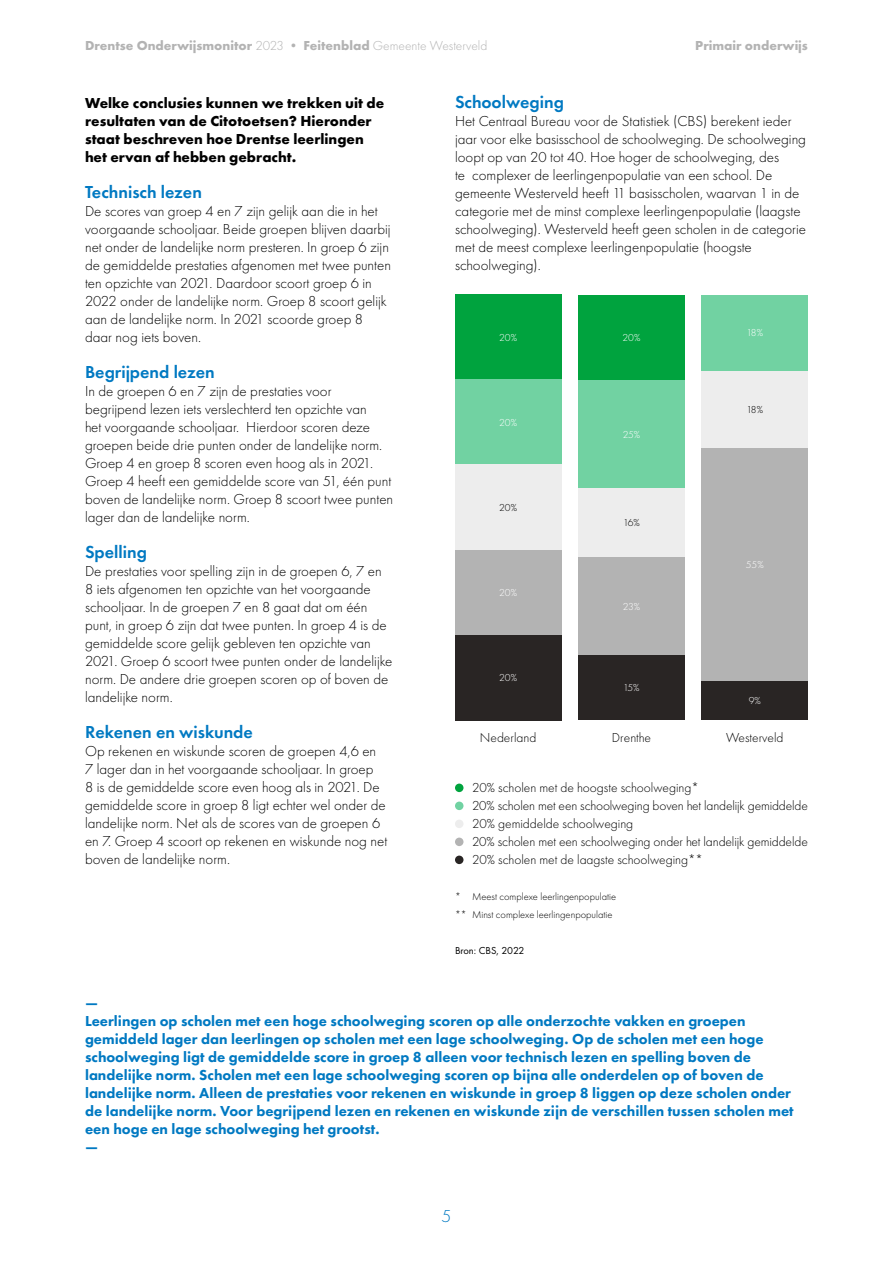
<style>
.page{position:relative;width:893px;height:1263px;background:#fff}
.page>*{position:absolute;margin:0;border:0;box-sizing:border-box;transform-origin:0 0}
.t1{font:600 18px "Futura PT";color:#0079c2}
.t2{font:300 18px "Futura PT";color:#0079c2}
.t3{font:300 15px/18px "Futura PT";color:#000}
.t4{font:800 15px/18px "Futura PT";color:#0079c2}
.t5{font:700 15px/18px "Futura PT";color:#000}
.t6{font:300 13.5px/18px "Futura PT";letter-spacing:-.005em;color:#000}
.t7{font:700 13.5px "Futura PT";color:#b3b3b3}
.t8{font:300 10.5px/18px "Futura PT";color:#000}
.t9{font:300 10.5px "Futura PT";color:#fff}
.t10{font:10.5px "Futura PT";color:#000}
.s1{font-weight:300}
</style>
<div class="page">
<div style="left:455px;top:783px;width:8px;height:9px;background:#00a33e;border-radius:50%"></div>
<div style="left:455px;top:801px;width:8px;height:9px;background:#71d2a2;border-radius:50%"></div>
<div style="left:455px;top:819px;width:8px;height:9px;background:#ededed;border-radius:50%"></div>
<div style="left:455px;top:855px;width:8px;height:9px;background:#292524;border-radius:50%"></div>
<div style="left:455px;top:837px;width:8px;height:9px;background:#b3b3b3;border-radius:50%"></div>
<div style="left:455px;top:295px;width:106px;height:85px;background:#00a33e"></div>
<div style="left:455px;top:380px;width:106px;height:85px;background:#71d2a2"></div>
<div style="left:455px;top:465px;width:106px;height:85px;background:#ededed"></div>
<div style="left:455px;top:550px;width:106px;height:85px;background:#b3b3b3"></div>
<div style="left:455px;top:635px;width:106px;height:85px;background:#292524"></div>
<div style="left:578px;top:295px;width:107px;height:86px;background:#00a33e"></div>
<div style="left:578px;top:381px;width:107px;height:107px;background:#71d2a2"></div>
<div style="left:702px;top:295px;width:106px;height:76px;background:#71d2a2"></div>
<div style="left:578px;top:488px;width:107px;height:69px;background:#ededed"></div>
<div style="left:702px;top:371px;width:106px;height:77px;background:#ededed"></div>
<div style="left:578px;top:557px;width:107px;height:99px;background:#b3b3b3"></div>
<div style="left:702px;top:448px;width:106px;height:234px;background:#b3b3b3"></div>
<div style="left:578px;top:656px;width:107px;height:64px;background:#292524"></div>
<div style="left:702px;top:682px;width:106px;height:38px;background:#292524"></div>
<p class="t7" style="left:85px;top:37px;width:404px">Drentse Onderwijsmonitor <span class="s1">2023 •</span> Feitenblad <span class="s1">Gemeente Westerveld</span></p>
<p class="t7" style="left:695px;top:37px;width:114px">Primair onderwijs</p>
<p class="t5" style="left:85px;top:94px;width:301px">Welke conclusies kunnen we trekken uit de resultaten van de Citotoetsen? Hieronder staat beschreven hoe Drentse leerlingen het ervan af hebben gebracht.</p>
<p class="t1" style="left:85px;top:181px;width:118px">Technisch lezen</p>
<p class="t3" style="left:85px;top:202px;width:307px">De scores van groep 4 en 7 zijn gelijk aan die in het voorgaande schooljaar. Beide groepen blijven daarbij net onder de landelijke norm presteren. In groep 6 zijn de gemiddelde prestaties afgenomen met twee punten ten opzichte van 2021. Daardoor scoort groep 6 in 2022 onder de landelijke norm. Groep 8 scoort gelijk aan de landelijke norm. In 2021 scoorde groep 8 daar nog iets boven.</p>
<p class="t1" style="left:85px;top:361px;width:131px">Begrijpend lezen</p>
<p class="t3" style="left:85px;top:382px;width:310px">In de groepen 6 en 7 zijn de prestaties voor begrijpend lezen iets verslechterd ten opzichte van<br>het voorgaande schooljaar. Hierdoor scoren deze groepen beide drie punten onder de landelijke norm.<br>Groep 4 en groep 8 scoren even hoog als in 2021.<br>Groep 4 heeft een gemiddelde score van 51, één punt boven de landelijke norm. Groep 8 scoort twee punten lager dan de landelijke norm.</p>
<p class="t1" style="left:85px;top:541px;width:63px">Spelling</p>
<p class="t3" style="left:85px;top:562px;width:309px">De prestaties voor spelling zijn in de groepen 6, 7 en 8 iets afgenomen ten opzichte van het voorgaande schooljaar. In de groepen 7 en 8 gaat dat om één punt, in groep 6 zijn dat twee punten. In groep 4 is de gemiddelde score gelijk gebleven ten opzichte van 2021. Groep 6 scoort twee punten onder de landelijke norm. De andere drie groepen scoren op of boven de landelijke norm.</p>
<p class="t1" style="left:85px;top:721px;width:169px">Rekenen en wiskunde</p>
<p class="t3" style="left:85px;top:742px;width:304px">Op rekenen en wiskunde scoren de groepen 4,6 en 7 lager dan in het voorgaande schooljaar. In groep<br>8 is de gemiddelde score even hoog als in 2021. De gemiddelde score in groep 8 ligt echter wel onder de landelijke norm. Net als de scores van de groepen 6 en 7. Groep 4 scoort op rekenen en wiskunde nog net boven de landelijke norm.</p>
<p class="t1" style="left:455px;top:91px;width:110px">Schoolweging</p>
<p class="t3" style="left:455px;top:112px;width:353px">Het Centraal Bureau voor de Statistiek (CBS) berekent ieder jaar voor elke basisschool de schoolweging. De schoolweging loopt op van 20 tot 40. Hoe hoger de schoolweging, des<br>te complexer de leerlingenpopulatie van een school. De gemeente Westerveld heeft 11 basisscholen, waarvan 1 in de categorie met de minst complexe leerlingenpopulatie (laagste schoolweging). Westerveld heeft geen scholen in de categorie met de meest complexe leerlingenpopulatie (hoogste schoolweging).</p>
<p class="t9" style="left:499px;top:331px;width:19px">20%</p>
<p class="t9" style="left:499px;top:416px;width:19px">20%</p>
<p class="t8" style="left:499px;top:498px;width:19px">20%</p>
<p class="t9" style="left:499px;top:586px;width:19px">20%</p>
<p class="t9" style="left:499px;top:671px;width:19px">20%</p>
<p class="t9" style="left:622px;top:331px;width:19px">20%</p>
<p class="t9" style="left:623px;top:428px;width:19px">25%</p>
<p class="t8" style="left:623px;top:513px;width:18px">16%</p>
<p class="t9" style="left:623px;top:600px;width:19px">23%</p>
<p class="t9" style="left:623px;top:682px;width:18px">15%</p>
<p class="t9" style="left:746px;top:327px;width:18px">18%</p>
<p class="t8" style="left:746px;top:400px;width:18px">18%</p>
<p class="t9" style="left:746px;top:559px;width:19px">55%</p>
<p class="t9" style="left:749px;top:695px;width:14px">9%</p>
<p class="t6" style="left:480px;top:729px;width:58px">Nederland</p>
<p class="t6" style="left:612px;top:729px;width:41px">Drenthe</p>
<p class="t6" style="left:726px;top:729px;width:59px">Westerveld</p>
<p class="t6" style="left:472px;top:779px;width:228px">20% scholen met de hoogste schoolweging*</p>
<p class="t6" style="left:472px;top:797px;width:337px">20% scholen met een schoolweging boven het landelijk gemiddelde</p>
<p class="t6" style="left:472px;top:833px;width:337px">20% scholen met een schoolweging onder het landelijk gemiddelde<br>20% scholen met de laagste schoolweging**</p>
<p class="t6" style="left:472px;top:815px;width:163px">20% gemiddelde schoolweging</p>
<p class="t8" style="left:455px;top:888px;width:13px">* **</p>
<p class="t8" style="left:472px;top:888px;width:146px">Meest complexe leerlingenpopulatie<br>Minst complexe leerlingenpopulatie</p>
<p class="t10" style="left:455px;top:944px;width:71px">Bron: CBS, 2022</p>
<p class="t4" style="left:85px;top:994px;width:710px">—<br>Leerlingen op scholen met een hoge schoolweging scoren op alle onderzochte vakken en groepen gemiddeld lager dan leerlingen op scholen met een lage schoolweging. Op de scholen met een hoge schoolweging ligt de gemiddelde score in groep 8 alleen voor technisch lezen en spelling boven de landelijke norm. Scholen met een lage schoolweging scoren op bijna alle onderdelen op of boven de landelijke norm. Alleen de prestaties voor rekenen en wiskunde in groep 8 liggen op deze scholen onder de landelijke norm. Voor begrijpend lezen en rekenen en wiskunde zijn de verschillen tussen scholen met een hoge en lage schoolweging het grootst.<br>—</p>
<p class="t2" style="left:442px;top:1206px;width:11px">5</p>
</div>
